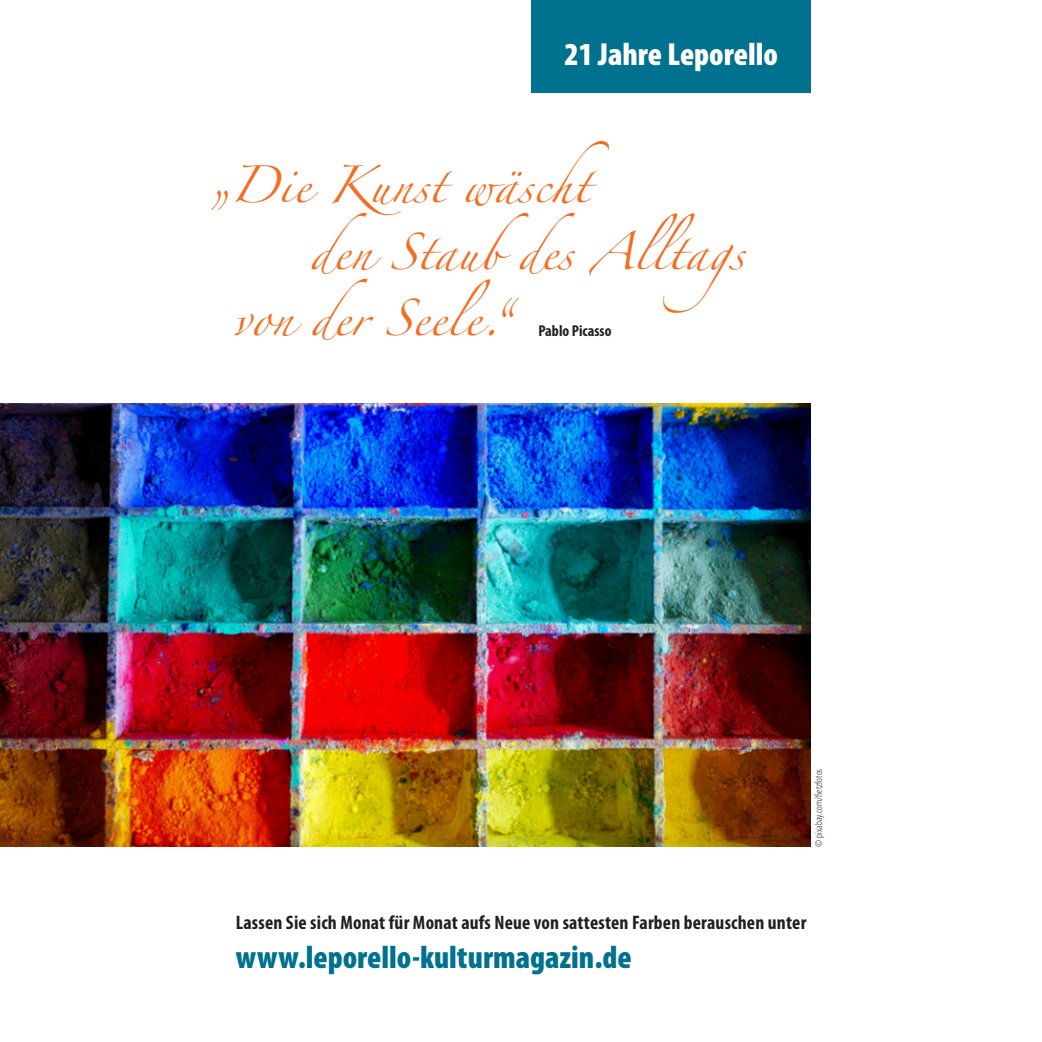
<style>
.page{position:relative;width:1042px;height:1042px;background:#fff}
.page>*{position:absolute;margin:0;border:0;box-sizing:border-box;transform-origin:0 0}
.t1{font:33.25px "Zapfino";letter-spacing:.01em;color:#f36e21}
.t2{font:900 condensed 32.02px "Myriad Pro";color:#00718e}
.t3{font:900 condensed 32.02px "Myriad Pro";color:#fff}
.t4{font:700 condensed 19.6px "Myriad Pro";letter-spacing:.01em;color:#231f20}
.t5{font:300 condensed 10.5px "Myriad Pro";letter-spacing:.01em;color:#231f20}
.s1{font-family:"Myriad Pro";font-weight:700;font-stretch:condensed;font-size:15.75px;color:#231f20}
</style>
<div class="page">
<img style="left:0;top:403px;width:811px;height:444px">
<div style="left:531px;top:0;width:280px;height:92px;background:#00718e"></div>
<h2 class="t3" style="left:564px;top:34px;width:215px">21 Jahre Leporello</h2>
<h1 class="t1" style="left:208px;top:171px;width:402px">„Die Kunst wäscht</h1>
<h1 class="t1" style="left:310px;top:238px;width:470px">den Staubdes Alltags</h1>
<h1 class="t1" style="left:232px;top:304px;width:381px">von der Seele.“ <span class="s1">Pablo Picasso</span></h1>
<p class="t5" style="left:813px;top:847px;width:80px;rotate:-90deg">© pixabay.com/fietzfotos</p>
<p class="t4" style="left:236px;top:911px;width:572px">Lassen Sie sich Monat für Monat aufs Neue von sattesten Farben berauschen unter</p>
<h2 class="t2" style="left:236px;top:936px;width:397px">www.leporello-kulturmagazin.de</h2>
</div>
